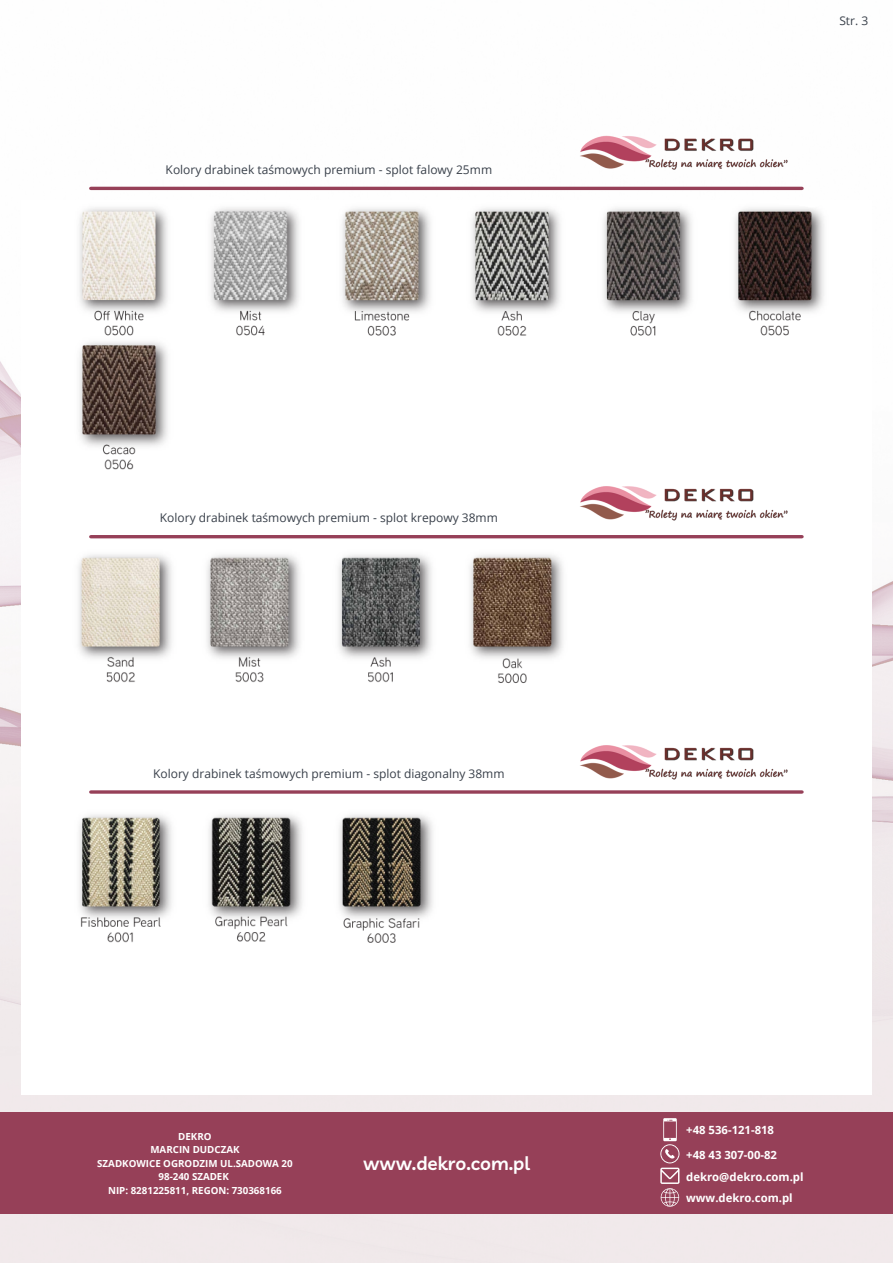
<style>
.page{position:relative;width:893px;height:1263px;background:#fff}
.page>*{position:absolute;margin:0;border:0;box-sizing:border-box;transform-origin:0 0}
.t1{font:600 18.75px "Livvic";color:#fff}
.t2{font:12px "Open Sans";color:#39404a}
.t3{font:700 11.32px/21.7px "Open Sans";color:#fff}
.t4{font:700 9.75px/13.5px "Open Sans";color:#fff;text-align:center}
</style>
<div class="page">
<img style="left:0;top:186px;width:893px;height:1077px">
<hr style="left:91px;top:187px;width:711px;height:3px;background:#964058">
<img style="left:580px;top:135px;width:208px;height:35px">
<div style="left:0;top:1112px;width:893px;height:101px;background:#964058"></div>
<img style="left:22px;top:201px;width:850px;height:348px">
<img style="left:22px;top:549px;width:850px;height:545px">
<hr style="left:91px;top:535px;width:711px;height:3px;background:#964058">
<img style="left:21px;top:804px;width:850px;height:290px">
<svg style="left:91px;top:790px;width:711px;height:4px;background:#a65d71"></svg>
<img style="left:568px;top:474px;width:235px;height:57px">
<img style="left:568px;top:733px;width:235px;height:57px">
<svg style="left:660px;top:1118px;width:19px;height:89px"></svg>
<p class="t2" style="left:166px;top:161px;width:328px">Kolory drabinek taśmowych premium - splot falowy 25mm</p>
<p class="t2" style="left:160px;top:509px;width:339px">Kolory drabinek taśmowych premium - splot krepowy 38mm</p>
<p class="t2" style="left:153px;top:765px;width:353px">Kolory drabinek taśmowych premium - splot diagonalny 38mm</p>
<p class="t4" style="left:97px;top:1129px;width:197px">DEKRO<br>MARCIN DUDCZAK<br>SZADKOWICE OGRODZIM UL.SADOWA 20<br>98-240 SZADEK<br>NIP: 8281225811, REGON: 730368166</p>
<h1 class="t1" style="left:363px;top:1151px;width:168px">www.dekro.com.pl</h1>
<p class="t2" style="left:839px;top:12px;width:30px">Str. 3</p>
<p class="t3" style="left:686px;top:1119px;width:89px">+48 536-121-818</p>
<p class="t3" style="left:686px;top:1165px;width:119px">dekro@dekro.com.pl www.dekro.com.pl</p>
<p class="t3" style="left:686px;top:1143px;width:92px">+48 43 307-00-82</p>
</div>
